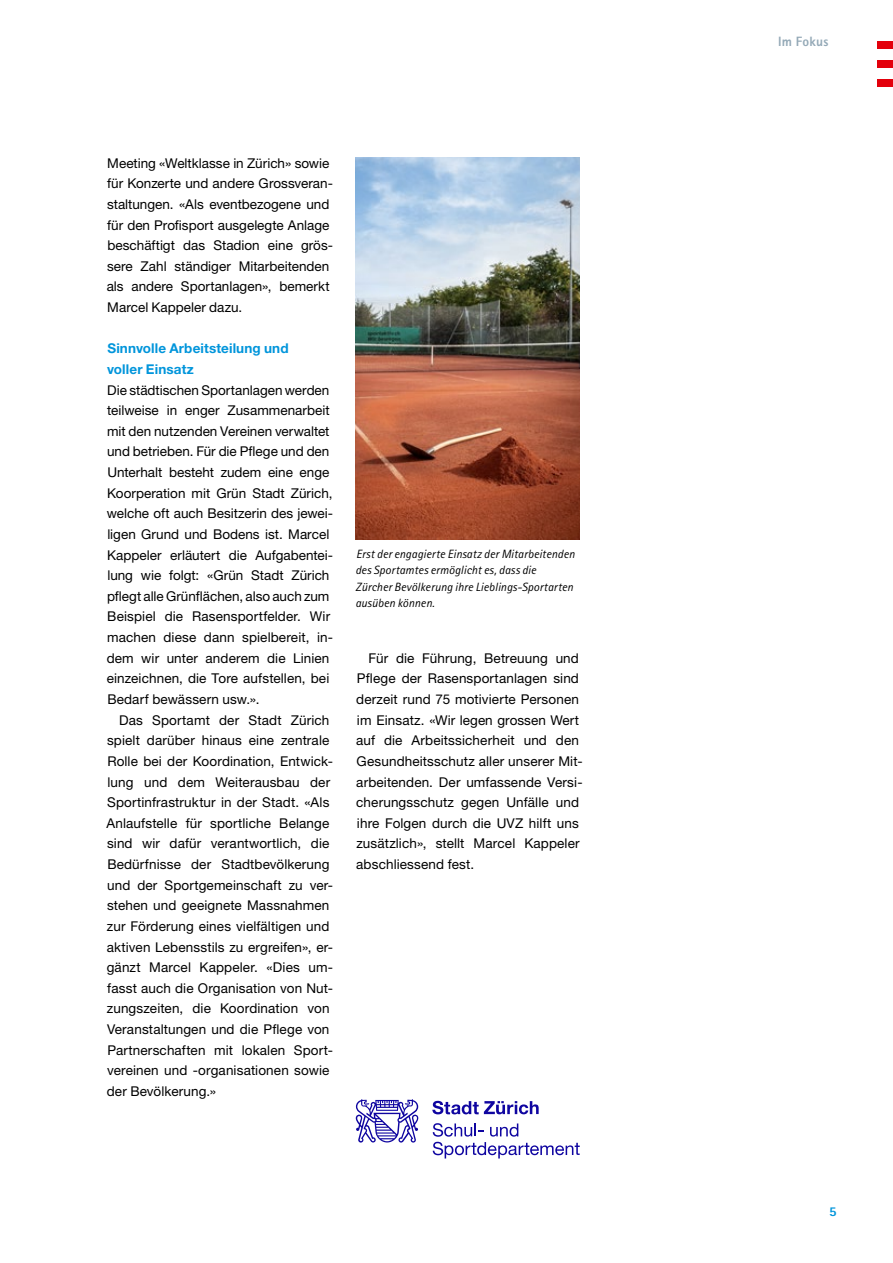
<style>
.page{position:relative;width:893px;height:1263px;background:#fff}
.page>*{position:absolute;margin:0;border:0;box-sizing:border-box;transform-origin:0 0}
.t1{font:13.5px/20.7px "Helvetica Neue LT Std";letter-spacing:.005em;color:#000}
.t2{font:700 13.5px/20.7px "Helvetica Neue LT Std";letter-spacing:.01em;color:#0095db}
.t3{font:800 13.5px "Rotis Sans Serif Std";letter-spacing:.01em;color:#94a9b7}
.t4{font:800 13.5px "Rotis Sans Serif Std";color:#0095db}
.t5{font:italic 12px/16.5px "Rotis Sans Serif Std";letter-spacing:.005em;color:#000}
</style>
<div class="page">
<div style="left:877px;top:42px;width:16px;height:7px;background:#e3000b"></div>
<div style="left:877px;top:60px;width:16px;height:7px;background:#e3000b"></div>
<div style="left:877px;top:79px;width:16px;height:7px;background:#e3000b"></div>
<img style="left:356px;top:158px;width:224px;height:381px">
<svg style="left:356px;top:1099px;width:62px;height:43px"></svg>
<svg style="left:432px;top:1101px;width:107px;height:13px"></svg>
<svg style="left:433px;top:1123px;width:147px;height:35px"></svg>
<p class="t1" style="left:107px;top:152px;width:228px">Meeting «Weltklasse in Zürich» sowie für Konzerte und andere Grossveran&shy;staltungen. «Als eventbezogene und für den Profisport ausgelegte Anlage beschäftigt das Stadion eine grös&shy;sere Zahl ständiger Mitarbeitenden als andere Sportanlagen», bemerkt Marcel Kappeler dazu.</p>
<p class="t2" style="left:107px;top:338px;width:183px">Sinnvolle Arbeitsteilung und voller Einsatz</p>
<p class="t1" style="left:107px;top:379px;width:228px">Die städtischen Sportanlagen werden teilweise in enger Zusammenarbeit mit den nutzenden Vereinen verwaltet und betrieben. Für die Pflege und den Unterhalt besteht zudem eine enge Koorperation mit Grün Stadt Zürich, welche oft auch Besitzerin des jewei&shy;ligen Grund und Bodens ist. Marcel Kappeler erläutert die Aufgabentei&shy;lung wie folgt: «Grün Stadt Zürich pflegt alle Grünflächen, also auch zum Beispiel die Rasensportfelder. Wir machen diese dann spielbereit, in&shy;dem wir unter anderem die Linien einzeichnen, die Tore aufstellen, bei Bedarf bewässern usw.».</p>
<p class="t1" style="left:107px;top:709px;width:228px;text-indent:13px">Das Sportamt der Stadt Zürich spielt darüber hinaus eine zentrale Rolle bei der Koordination, Entwick&shy;lung und dem Weiterausbau der Sportinfrastruktur in der Stadt. «Als Anlaufstelle für sportliche Belange sind wir dafür verantwortlich, die Bedürfnisse der Stadtbevölkerung und der Sportgemeinschaft zu ver&shy;stehen und geeignete Massnahmen zur Förderung eines vielfältigen und aktiven Lebensstils zu ergreifen», er&shy;gänzt Marcel Kappeler. «Dies um&shy;fasst auch die Organisation von Nut&shy;zungszeiten, die Koordination von Veranstaltungen und die Pflege von Partnerschaften mit lokalen Sport&shy;vereinen und -organisationen sowie der Bevölkerung.»</p>
<p class="t5" style="left:355px;top:546px;width:221px">Erst der engagierte Einsatz der Mitarbeitenden des Sportamtes ermöglicht es, dass die Zürcher Bevölkerung ihre Lieblings-Sportarten ausüben können.</p>
<p class="t1" style="left:356px;top:647px;width:228px;text-indent:12px">Für die Führung, Betreuung und Pflege der Rasensportanlagen sind derzeit rund 75 motivierte Personen im Einsatz. «Wir legen grossen Wert auf die Arbeitssicherheit und den Gesundheitsschutz aller unserer Mit&shy;arbeitenden. Der umfassende Versi&shy;cherungsschutz gegen Unfälle und ihre Folgen durch die UVZ hilft uns zusätzlich», stellt Marcel Kappeler abschliessend fest.</p>
<p class="t3" style="left:778px;top:33px;width:52px">Im Fokus</p>
<p class="t4" style="left:829px;top:1202px;width:9px">5</p>
</div>
